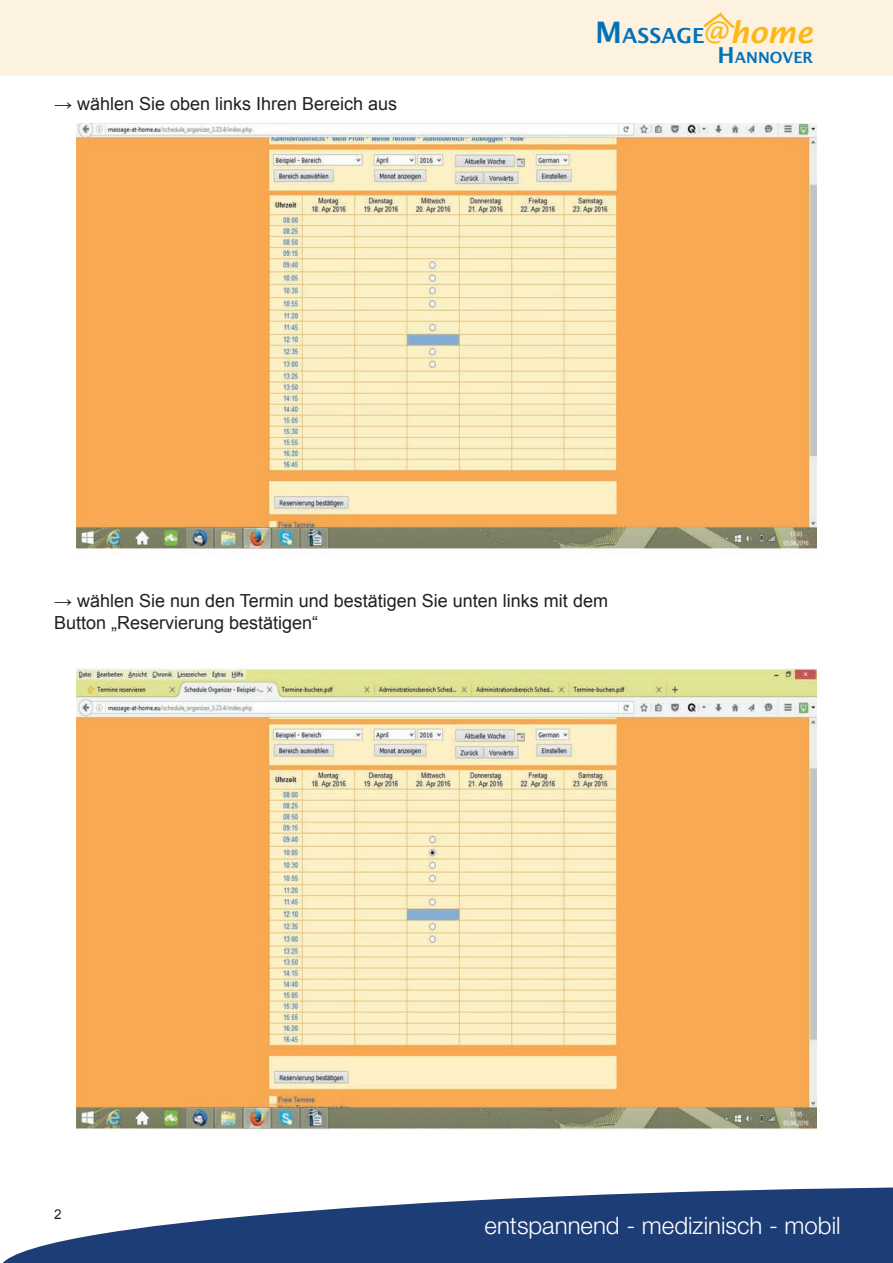
<style>
.page{position:relative;width:893px;height:1263px;background:#fff}
.page>*{position:absolute;margin:0;border:0;box-sizing:border-box;transform-origin:0 0}
.t1{font:300 24px "Helvetica Neue LT Pro";color:#fff}
.t2{font:600 20.85px "Lucida Sans";color:#0072bc}
.t3{font:18px/21.6px "Arial";color:#231f20}
.t4{font:600 15.45px "Lucida Sans";color:#0072bc}
.t5{font:13.5px "Arial";color:#231f20}
.s1{font-size:29.7px}
.s2{font-size:29.7px;color:#fcb814}
.s3{font-style:italic;font-size:29.7px;color:#fcb814}
.s4{font-size:22.05px}
</style>
<div class="page">
<svg style="left:3px;top:1187px;width:890px;height:76px;fill:#1d3d76"></svg>
<div style="left:0;top:0;width:893px;height:76px;background:#fdf1e0"></div>
<svg style="left:703px;top:12px;width:32px;height:17px"></svg>
<img style="left:76px;top:123px;width:741px;height:426px">
<img style="left:76px;top:669px;width:741px;height:461px">
<p class="t3" style="left:54px;top:93px;width:345px">→ wählen Sie oben links Ihren Bereich aus</p>
<p class="t2" style="left:595px;top:24px;width:219px"><span class="s1">M</span>ASSAGE<span class="s2">@</span><span class="s3">home</span></p>
<p class="t4" style="left:718px;top:49px;width:97px"><span class="s4">H</span>ANNOVER</p>
<p class="t3" style="left:54px;top:590px;width:555px">→ wählen Sie nun den Termin und bestätigen Sie unten links mit dem<br>Button „Reservierung bestätigen“</p>
<p class="t5" style="left:54px;top:1205px;width:9px">2</p>
<h1 class="t1" style="left:485px;top:1211px;width:357px">entspannend - medizinisch - mobil</h1>
</div>
